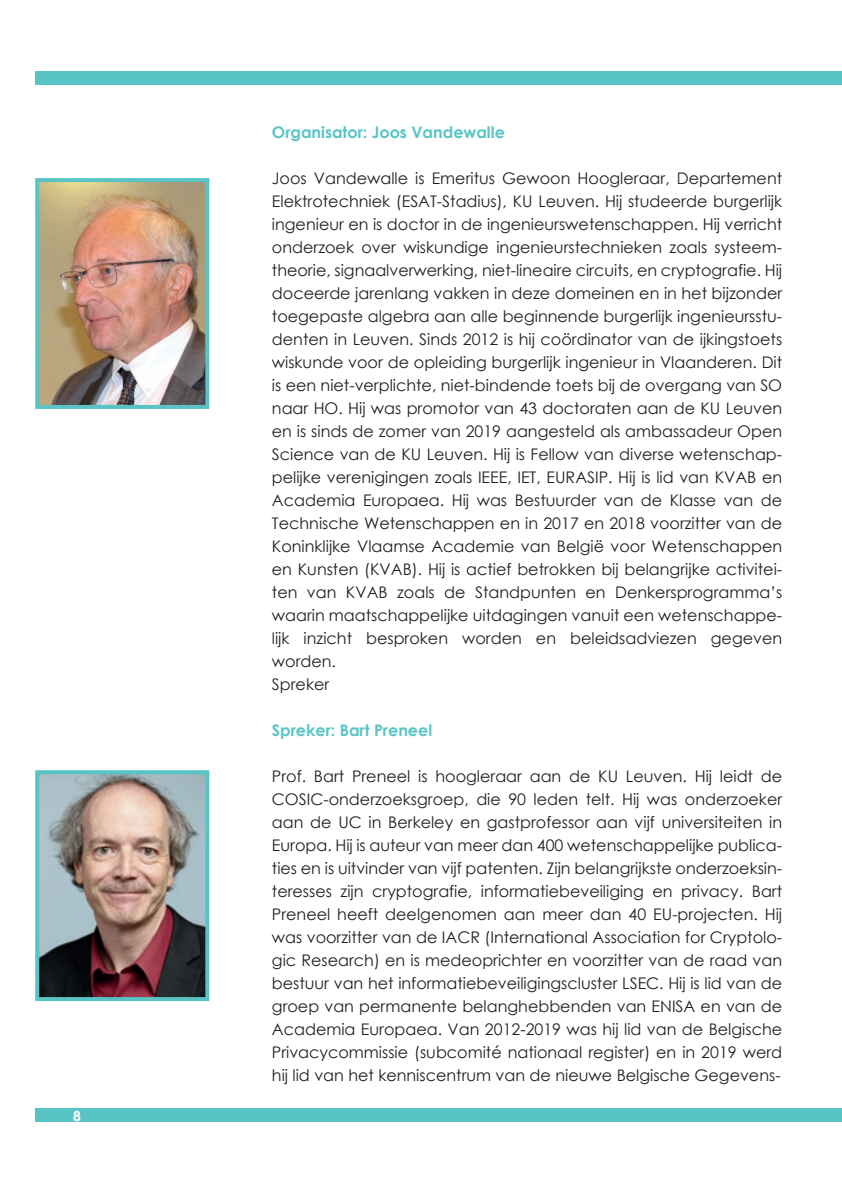
<style>
.page{position:relative;width:842px;height:1191px;background:#fff}
.page>*{position:absolute;margin:0;border:0;box-sizing:border-box;transform-origin:0 0}
.t1{font:16px/23px "Century Gothic";color:#231f20}
.t2{font:700 16px "Century Gothic";color:#59c4c6}
.t3{font:700 14px "Century Gothic";color:#fff}
</style>
<div class="page">
<div style="left:35px;top:1108px;width:807px;height:13px;background:#59c4c6"></div>
<img style="left:40px;top:183px;width:164px;height:221px">
<div style="left:35px;top:178px;width:174px;height:231px;border:4px solid #59c4c6"></div>
<div style="left:35px;top:71px;width:807px;height:13px;background:#59c4c6"></div>
<img style="left:40px;top:775px;width:164px;height:221px">
<div style="left:35px;top:770px;width:174px;height:231px;border:4px solid #59c4c6"></div>
<p class="t3" style="left:73px;top:1105px;width:9px">8</p>
<p class="t2" style="left:272px;top:120px;width:234px">Organisator: Joos Vandewalle</p>
<p class="t1" style="left:272px;top:166px;width:512px">Joos Vandewalle is Emeritus Gewoon Hoogleraar, Departement Elektrotechniek (ESAT-Stadius), KU Leuven. Hij studeerde burgerlijk ingenieur en is doctor in de ingenieurswetenschappen. Hij verricht onderzoek over wiskundige ingenieurstechnieken zoals systeem&shy;theorie, signaalverwerking, niet-lineaire circuits, en cryptografie. Hij doceerde jarenlang vakken in deze domeinen en in het bijzonder toegepaste algebra aan alle beginnende burgerlijk ingenieursstu&shy;denten in Leuven. Sinds 2012 is hij coördinator van de ijkingstoets wiskunde voor de opleiding burgerlijk ingenieur in Vlaanderen. Dit is een niet-verplichte, niet-bindende toets bij de overgang van SO naar HO. Hij was promotor van 43 doctoraten aan de KU Leuven en is sinds de zomer van 2019 aangesteld als ambassadeur Open Science van de KU Leuven. Hij is Fellow van diverse wetenschap&shy;pelijke verenigingen zoals IEEE, IET, EURASIP. Hij is lid van KVAB en Academia Europaea. Hij was Bestuurder van de Klasse van de Technische Wetenschappen en in 2017 en 2018 voorzitter van de Koninklijke Vlaamse Academie van België voor Wetenschappen en Kunsten (KVAB). Hij is actief betrokken bij belangrijke activitei&shy;ten van KVAB zoals de Standpunten en Denkersprogramma’s waarin maatschappelijke uitdagingen vanuit een wetenschappe&shy;lijk inzicht besproken worden en beleidsadviezen gegeven worden.<br>Spreker</p>
<p class="t2" style="left:272px;top:718px;width:162px">Spreker: Bart Preneel</p>
<p class="t1" style="left:272px;top:764px;width:512px;text-align:justify">Prof. Bart Preneel is hoogleraar aan de KU Leuven. Hij leidt de COSIC-onderzoeksgroep, die 90 leden telt. Hij was onderzoeker aan de UC in Berkeley en gastprofessor aan vijf universiteiten in Europa. Hij is auteur van meer dan 400 wetenschappelijke publica&shy;ties en is uitvinder van vijf patenten. Zijn belangrijkste onderzoeksin&shy;teresses zijn cryptografie, informatiebeveiliging en privacy. Bart Preneel heeft deelgenomen aan meer dan 40 EU-projecten. Hij was voorzitter van de IACR (International Association for Cryptolo&shy;gic Research) en is medeoprichter en voorzitter van de raad van bestuur van het informatiebeveiligingscluster LSEC. Hij is lid van de groep van permanente belanghebbenden van ENISA en van de Academia Europaea. Van 2012-2019 was hij lid van de Belgische Privacycommissie (subcomité nationaal register) en in 2019 werd hij lid van het kenniscentrum van de nieuwe Belgische Gegevens-</p>
</div>
